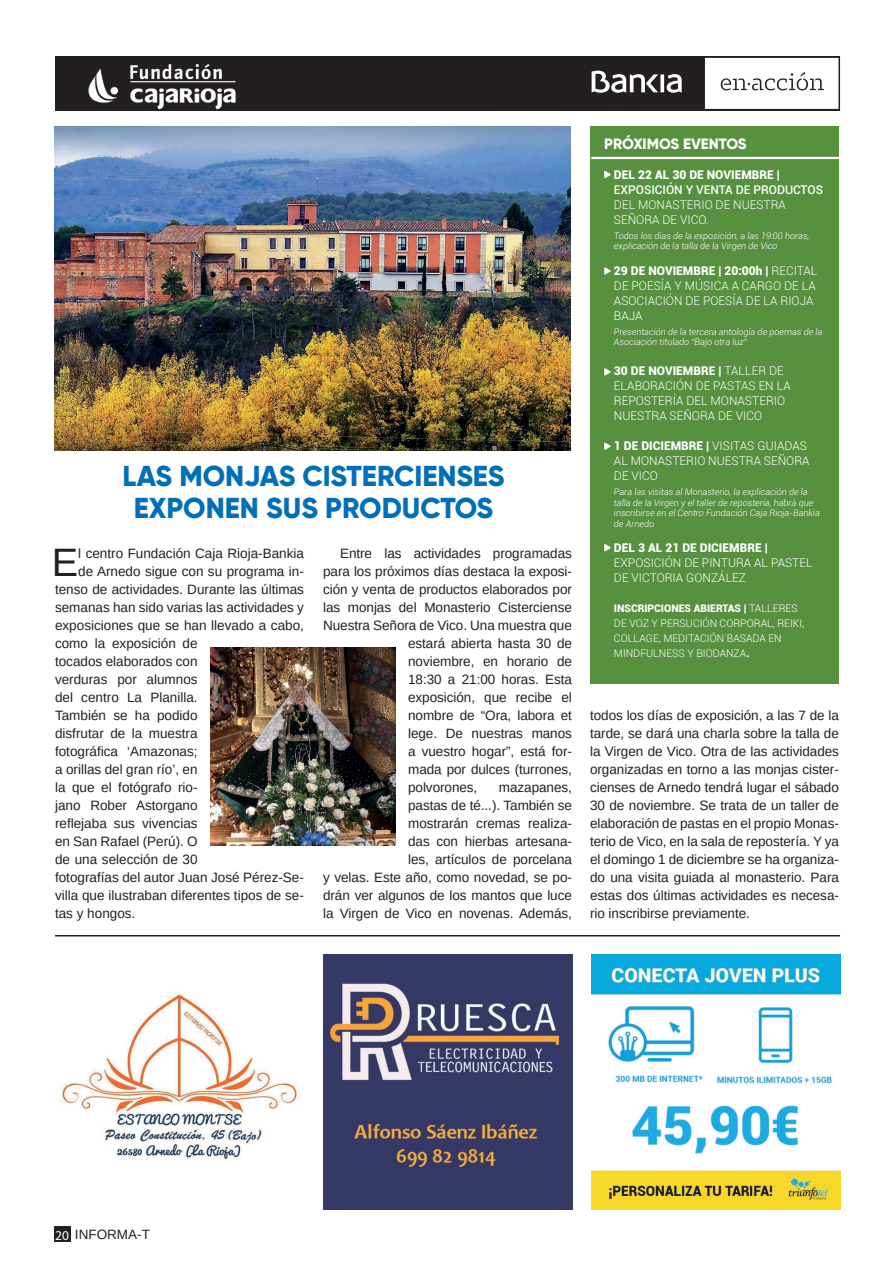
<style>
.page{position:relative;width:893px;height:1263px;background:#fff}
.page>*{position:absolute;margin:0;border:0;box-sizing:border-box;transform-origin:0 0}
.t1{font:39.6px "Arimo";color:#231f20}
.t2{font:800 28.8px/33px "Gilroy";color:#006fba;text-align:center}
.t3{font:800 15px "Gilroy";color:#fff}
.t4{font:13.5px/18px "Arimo";letter-spacing:-.005em;color:#231f20;text-align:right}
.t5{font:300 12px/15px "Roboto";color:#fff}
.t6{font:900 12px "Roboto";color:#fff}
.t7{font:500 12px "Roboto";color:#fff}
.t8{font:300 10.5px/15px "Roboto";color:#fff}
.t9{font:italic 300 9px/10.5px "Roboto";color:#fff}
.s1{font-weight:900}
.s2{font-family:"Myriad Pro";color:#fff}
</style>
<div class="page">
<div style="left:54px;top:1227px;width:16px;height:15px;background:#231f20"></div>
<div style="left:55px;top:56px;width:785px;height:54px;background:#231f20"></div>
<img style="left:76px;top:64px;width:166px;height:47px">
<img style="left:54px;top:126px;width:517px;height:324px">
<svg style="left:591px;top:57px;width:248px;height:52px"></svg>
<hr style="left:55px;top:935px;width:785px;height:1px;background:#231f20">
<img style="left:60px;top:993px;width:240px;height:167px">
<img style="left:323px;top:954px;width:249px;height:256px">
<img style="left:591px;top:954px;width:249px;height:256px">
<div style="left:590px;top:126px;width:249px;height:558px;background:#579140"></div>
<hr style="left:591px;top:157px;width:278px;height:2px;background:#fff">
<svg style="left:604px;top:171px;width:7px;height:7px"></svg>
<svg style="left:604px;top:267px;width:7px;height:8px"></svg>
<svg style="left:604px;top:368px;width:7px;height:8px"></svg>
<svg style="left:604px;top:442px;width:7px;height:8px"></svg>
<svg style="left:604px;top:544px;width:7px;height:7px"></svg>
<img style="left:210px;top:647px;width:185px;height:199px">
<h2 class="t2" style="left:122px;top:459px;width:384px">LAS MONJAS CISTERCIENSES<br>EXPONEN SUS PRODUCTOS</h2>
<h1 class="t1" style="left:52px;top:537px;width:28px">E</h1>
<p class="t4" style="left:78px;top:544px;width:227px">l centro Fundación Caja Rioja-Bankia</p>
<p class="t4" style="left:78px;top:562px;width:227px">de Arnedo sigue con su programa in-</p>
<p class="t4" style="left:55px;top:580px;width:250px">tenso de actividades. Durante las últimas</p>
<p class="t4" style="left:55px;top:598px;width:250px">semanas han sido varias las actividades y</p>
<p class="t4" style="left:55px;top:616px;width:250px">exposiciones que se han llevado a cabo,</p>
<p class="t4" style="left:55px;top:634px;width:144px">como la exposición de</p>
<p class="t4" style="left:55px;top:652px;width:144px">tocados elaborados con</p>
<p class="t4" style="left:55px;top:670px;width:144px">verduras por alumnos</p>
<p class="t4" style="left:55px;top:688px;width:144px">del centro La Planilla.</p>
<p class="t4" style="left:55px;top:706px;width:144px">También se ha podido</p>
<p class="t4" style="left:55px;top:724px;width:144px">disfrutar de la muestra</p>
<p class="t4" style="left:55px;top:742px;width:144px">fotográfica ‘Amazonas;</p>
<p class="t4" style="left:55px;top:760px;width:144px">a orillas del gran río’, en</p>
<p class="t4" style="left:55px;top:778px;width:144px">la que el fotógrafo rio-</p>
<p class="t4" style="left:55px;top:796px;width:144px">jano Rober Astorgano</p>
<p class="t4" style="left:55px;top:814px;width:144px">reflejaba sus vivencias</p>
<p class="t4" style="left:55px;top:832px;width:144px">en San Rafael (Perú). O</p>
<p class="t4" style="left:55px;top:850px;width:144px">de una selección de 30</p>
<p class="t4" style="left:55px;top:868px;width:250px">fotografías del autor Juan José Pérez-Se-</p>
<p class="t4" style="left:55px;top:886px;width:250px">villa que ilustraban diferentes tipos de se-</p>
<p class="t4" style="left:55px;top:904px;width:82px">tas y hongos.</p>
<p class="t4" style="left:340px;top:544px;width:233px">Entre las actividades programadas</p>
<p class="t4" style="left:323px;top:562px;width:250px">para los próximos días destaca la exposi-</p>
<p class="t4" style="left:323px;top:580px;width:250px">ción y venta de productos elaborados por</p>
<p class="t4" style="left:323px;top:598px;width:250px">las monjas del Monasterio Cisterciense</p>
<p class="t4" style="left:323px;top:616px;width:250px">Nuestra Señora de Vico. Una muestra que</p>
<p class="t4" style="left:408px;top:634px;width:165px">estará abierta hasta 30 de</p>
<p class="t4" style="left:408px;top:652px;width:165px">noviembre, en horario de</p>
<p class="t4" style="left:408px;top:670px;width:165px">18:30 a 21:00 horas. Esta</p>
<p class="t4" style="left:408px;top:688px;width:165px">exposición, que recibe el</p>
<p class="t4" style="left:408px;top:706px;width:165px">nombre de “Ora, labora et</p>
<p class="t4" style="left:408px;top:724px;width:165px">lege. De nuestras manos</p>
<p class="t4" style="left:408px;top:742px;width:165px">a vuestro hogar”, está for-</p>
<p class="t4" style="left:408px;top:760px;width:165px">mada por dulces (turrones,</p>
<p class="t4" style="left:408px;top:778px;width:71px">polvorones,</p>
<p class="t4" style="left:323px;top:778px;width:250px">mazapanes,<br>pastas de té...). También se<br>mostrarán cremas realiza-<br>das con hierbas artesana-<br>les, artículos de porcelana<br>y velas. Este año, como novedad, se po&shy;drán ver algunos de los mantos que luce la Virgen de Vico en novenas. Además,</p>
<p class="t3" style="left:604px;top:135px;width:144px">PRÓXIMOS EVENTOS</p>
<p class="t6" style="left:614px;top:166px;width:167px">DEL 22 AL 30 DE NOVIEMBRE |</p>
<p class="t7" style="left:614px;top:181px;width:211px">EXPOSICIÓN Y VENTA DE PRODUCTOS</p>
<p class="t5" style="left:614px;top:197px;width:174px">DEL MONASTERIO DE NUESTRA<br>SEÑORA DE VICO.</p>
<p class="t9" style="left:614px;top:230px;width:197px">Todos los días de la exposición, a las 19:00 horas, explicación de la talla de la Virgen de Vico</p>
<p class="t5" style="left:614px;top:263px;width:205px"><span class="s1">29 DE NOVIEMBRE | 20:00h |</span> RECITAL<br>DE POESÍA Y MÚSICA A CARGO DE LA<br>ASOCIACIÓN DE POESÍA DE LA RIOJA<br>BAJA</p>
<p class="t9" style="left:614px;top:326px;width:210px">Presentación de la tercera antología de poemas de la<br>Asociación titulado “Bajo otra luz”</p>
<p class="t5" style="left:614px;top:363px;width:178px"><span class="s1">30 DE NOVIEMBRE |</span> TALLER DE<br>ELABORACIÓN DE PASTAS EN LA<br>REPOSTERÍA DEL MONASTERIO<br>NUESTRA SEÑORA DE VICO</p>
<p class="t5" style="left:614px;top:438px;width:197px"><span class="s1">1 DE DICIEMBRE |</span> VISITAS GUIADAS<br>AL MONASTERIO NUESTRA SEÑORA<br>DE VICO</p>
<p class="t9" style="left:614px;top:487px;width:207px">Para las visitas al Monasterio, la explicación de la talla de la Virgen y el taller de repostería, habrá que inscribirse en el Centro Fundación Caja Rioja-Bankia de Arnedo</p>
<p class="t6" style="left:614px;top:540px;width:155px">DEL 3 AL 21 DE DICIEMBRE |</p>
<p class="t5" style="left:614px;top:555px;width:200px">EXPOSICIÓN DE PINTURA AL PASTEL<br>DE VICTORIA GONZÁLEZ</p>
<p class="t8" style="left:614px;top:601px;width:192px"><span class="s1">INSCRIPCIONES ABIERTAS |</span> TALLERES<br>DE VOZ Y PERSUCIÓN CORPORAL, REIKI,<br>COLLAGE, MEDITACIÓN BASADA EN<br>MINDFULNESS Y BIODANZA<span class="s1">.</span></p>
<p class="t4" style="left:590px;top:706px;width:250px;text-align:justify">todos los días de exposición, a las 7 de la tarde, se dará una charla sobre la talla de la Virgen de Vico. Otra de las actividades organizadas en torno a las monjas cister&shy;cienses de Arnedo tendrá lugar el sábado 30 de noviembre. Se trata de un taller de elaboración de pastas en el propio Monas&shy;terio de Vico, en la sala de repostería. Y ya el domingo 1 de diciembre se ha organiza&shy;do una visita guiada al monasterio. Para estas dos últimas actividades es necesa&shy;rio inscribirse previamente.</p>
<p class="t4" style="left:55px;top:1226px;width:96px"><span class="s2">20</span> INFORMA-T</p>
</div>
